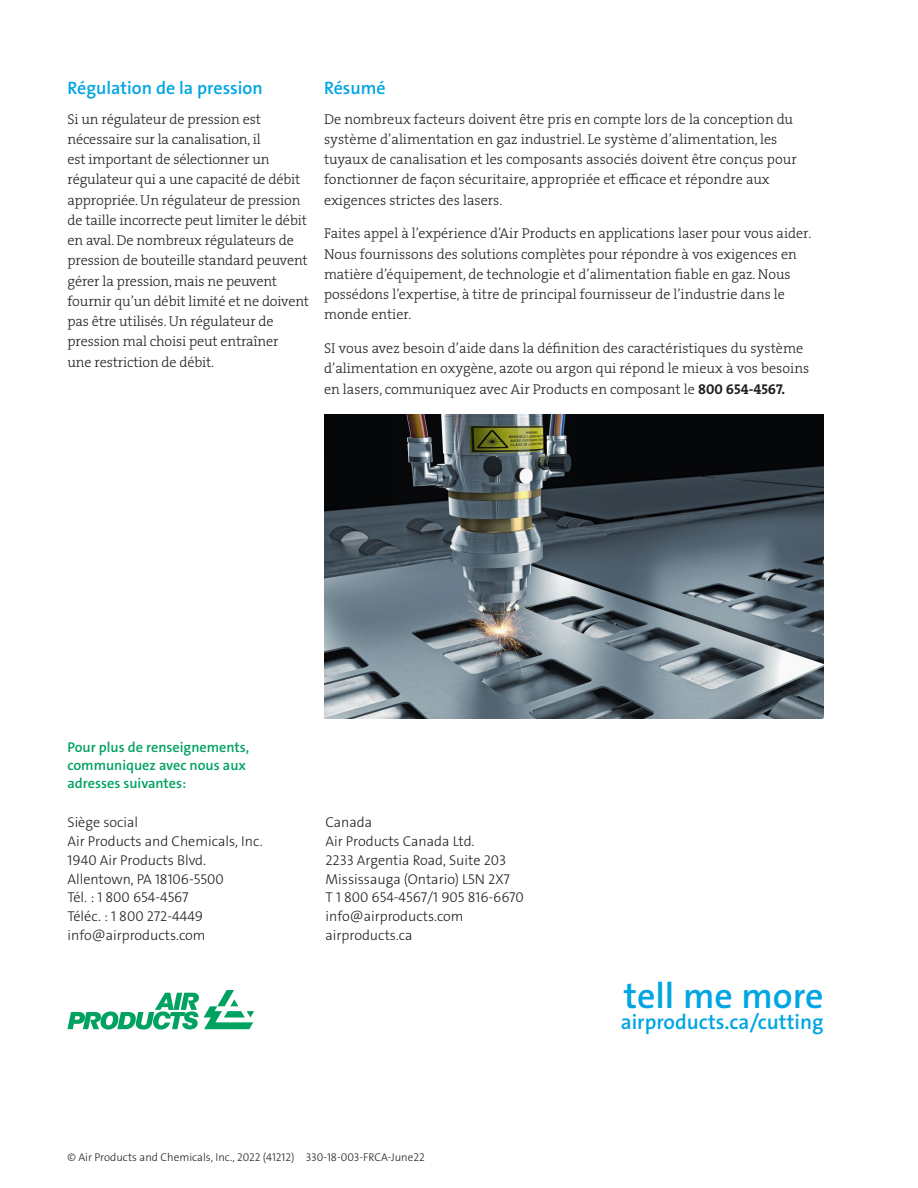
<style>
.page{position:relative;width:918px;height:1188px;background:#fff}
.page>*{position:absolute;margin:0;border:0;box-sizing:border-box;transform-origin:0 0}
.t1{font:600 36px "The Sans LF";color:#00a5e3}
.t2{font:600 21px "The Sans LF";color:#00a5e3}
.t3{font:600 18px "The Sans LF";color:#00a5e3}
.t4{font:300 14.4px "The Sans LF";color:#231f20}
.t5{font:14.25px/20.2px "The Serif LP3 Lig";color:#231f20}
.t6{font:300 14.25px/18.8px "The Sans LF";color:#231f20}
.t7{font:600 14.25px/18px "The Sans LF";color:#00a261}
.t8{font:300 11.25px "The Sans LF";color:#231f20}
.s1{font-family:"The Serif LP7 Bld"}
</style>
<div class="page">
<svg style="left:68px;top:990px;width:186px;height:40px"></svg>
<img style="left:324px;top:414px;width:500px;height:305px">
<p class="t3" style="left:68px;top:77px;width:197px">Régulation de la pression</p>
<p class="t5" style="left:68px;top:109px;width:243px">Si un régulateur de pression est nécessaire sur la canalisation, il<br>est important de sélectionner un régulateur qui a une capacité de débit appropriée. Un régulateur de pression de taille incorrecte peut limiter le débit en aval. De nombreux régulateurs de pression de bouteille standard peuvent gérer la pression, mais ne peuvent fournir qu’un débit limité et ne doivent pas être utilisés. Un régulateur de pression mal choisi peut entraîner<br>une restriction de débit.</p>
<p class="t3" style="left:324px;top:77px;width:63px">Résumé</p>
<p class="t5" style="left:324px;top:109px;width:474px">De nombreux facteurs doivent être pris en compte lors de la conception du système d’alimentation en gaz industriel. Le système d’alimentation, les tuyaux de canalisation et les composants associés doivent être conçus pour fonctionner de façon sécuritaire, appropriée et efficace et répondre aux exigences strictes des lasers.</p>
<p class="t5" style="left:324px;top:223px;width:489px">Faites appel à l’expérience d’Air Products en applications laser pour vous aider.<br>Nous fournissons des solutions complètes pour répondre à vos exigences en matière d’équipement, de technologie et d’alimentation fiable en gaz. Nous possédons l’expertise, à titre de principal fournisseur de l’industrie dans le monde entier.</p>
<p class="t5" style="left:324px;top:338px;width:487px">SI vous avez besoin d’aide dans la définition des caractéristiques du système d’alimentation en oxygène, azote ou argon qui répond le mieux à vos besoins en lasers, communiquez avec Air Products en composant le <span class="s1">800 654-4567.</span></p>
<p class="t7" style="left:68px;top:739px;width:183px">Pour plus de renseignements, communiquez avec nous aux adresses suivantes:</p>
<p class="t6" style="left:68px;top:813px;width:197px">Siège social<br>Air Products and Chemicals, Inc.<br>1940 Air Products Blvd.<br>Allentown, PA 18106-5500<br>Tél. : 1 800 654-4567<br>Téléc. : 1 800 272-4449 info@airproducts.com</p>
<p class="t4" style="left:326px;top:813px;width:48px">Canada</p>
<p class="t6" style="left:326px;top:832px;width:200px">Air Products Canada Ltd.<br>2233 Argentia Road, Suite 203<br>Mississauga (Ontario) L5N 2X7<br>T 1 800 654-4567/1 905 816-6670 info@airproducts.com airproducts.ca</p>
<p class="t8" style="left:68px;top:1150px;width:359px">© Air Products and Chemicals, Inc., 2022 (41212) 330-18-003-FRCA-June22</p>
<h1 class="t1" style="left:624px;top:973px;width:201px">tell me more</h1>
<h2 class="t2" style="left:621px;top:1009px;width:204px">airproducts.ca/cutting</h2>
</div>
